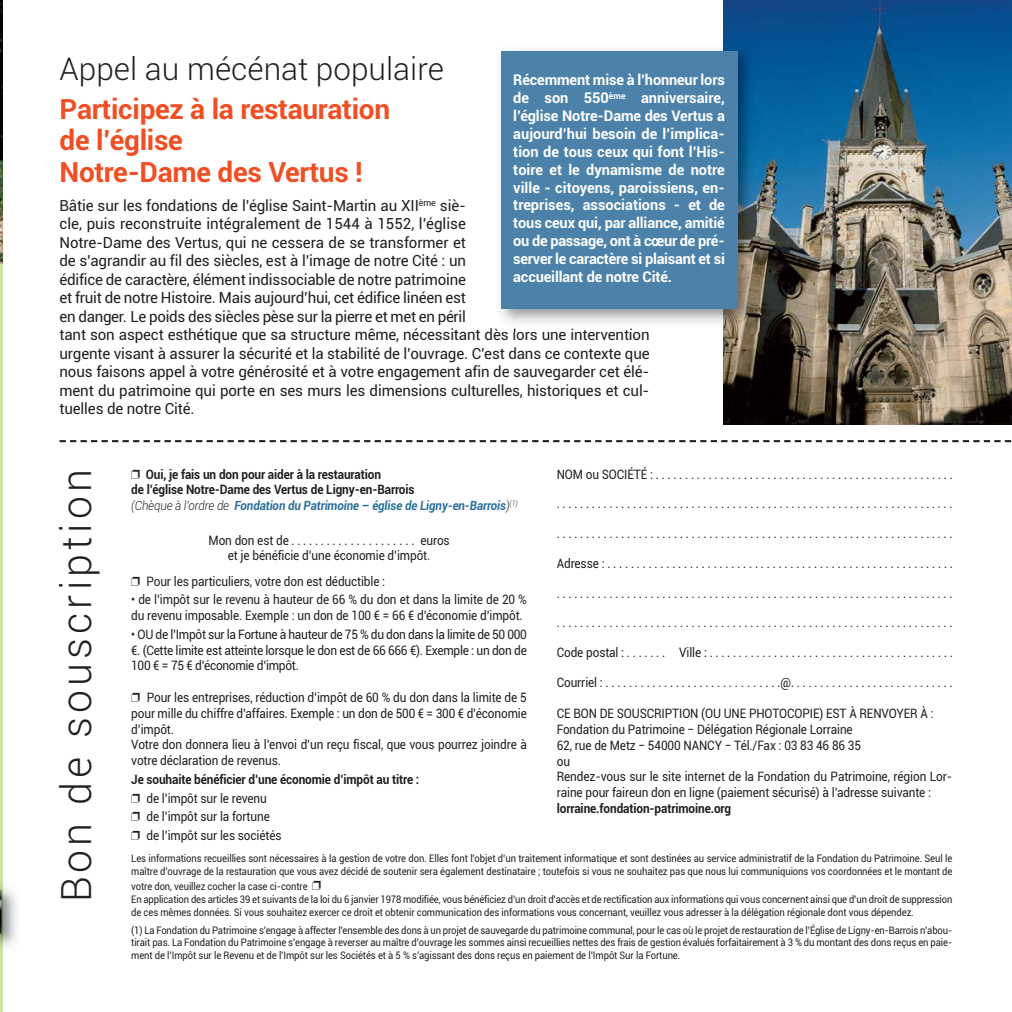
<style>
.page{position:relative;width:1012px;height:1012px;background:#fff}
.page>*{position:absolute;margin:0;border:0;box-sizing:border-box;transform-origin:0 0}
.t1{font:300 42px "Roboto";letter-spacing:.1em;color:#231f20}
.t2{font:300 31.5px "Roboto";color:#231f20}
.t3{font:700 28px/31.5px "Roboto";letter-spacing:-.01em;color:#f04e23}
.t4{font:15.4px/18.6px "Roboto";letter-spacing:-.01em;color:#231f20}
.t5{font:700 14.88px/17.8px "Roboto";letter-spacing:-.015em;color:#fff;text-align:justify}
.t6{font:13.12px/15.8px "Roboto";letter-spacing:-.01em;color:#231f20;scale:.9 1}
.t7{font:700 13.12px/15.8px "Roboto";letter-spacing:-.01em;color:#231f20;scale:.9 1}
.t8{font:italic 700 12.78px "Roboto";letter-spacing:-.01em;color:#29709b;scale:.9 1}
.t9{font:10.5px/12.6px "Roboto";letter-spacing:-.01em;color:#231f20;scale:.9 1}
.s1{font-weight:300;color:#231f20}
</style>
<div class="page">
<hr style="left:0;top:246px;width:3px;height:766px;background:#cde3a0">
<img style="left:0;top:0;width:3px;height:264px">
<img style="left:0;top:886px;width:17px;height:60px">
<img style="left:0;top:888px;width:2px;height:48px">
<img style="left:724px;top:0;width:288px;height:424px">
<svg style="left:60px;top:440px;width:952px;height:2px"></svg>
<img style="left:494px;top:43px;width:266px;height:289px">
<div style="left:501px;top:51px;width:236px;height:258px;background:#4c82a9"></div>
<h2 class="t2" style="left:60px;top:56px;width:386px">Appel au mécénat populaire</h2>
<h3 class="t3" style="left:60px;top:95px;width:332px">Participez à la restauration de l’église<br>Notre-Dame des Vertus !</h3>
<p class="t4" style="left:60px;top:197px;width:592px">Bâtie sur les fondations de l’église Saint-Martin au XII<sup>ème</sup> siè-<br>cle, puis reconstruite intégralement de 1544 à 1552, l’église<br>Notre-Dame des Vertus, qui ne cessera de se transformer et<br>de s’agrandir au fil des siècles, est à l’image de notre Cité : un<br>édifice de caractère, élément indissociable de notre patrimoine<br>et fruit de notre Histoire. Mais aujourd’hui, cet édifice linéen est<br>en danger. Le poids des siècles pèse sur la pierre et met en péril<br>tant son aspect esthétique que sa structure même, nécessitant dès lors une intervention urgente visant à assurer la sécurité et la stabilité de l’ouvrage. C’est dans ce contexte que nous faisons appel à votre générosité et à votre engagement afin de sauvegarder cet élé&shy;ment du patrimoine qui porte en ses murs les dimensions culturelles, historiques et cul&shy;tuelles de notre Cité.</p>
<p class="t5" style="left:513px;top:72px;width:213px">Récemment mise à l’honneur lors de son 550<sup>ème</sup> anniversaire, l’église Notre-Dame des Vertus a aujourd’hui besoin de l’implica&shy;tion de tous ceux qui font l’His&shy;toire et le dynamisme de notre ville - citoyens, paroissiens, en&shy;treprises, associations - et de tous ceux qui, par alliance, amitié ou de passage, ont à cœur de pré&shy;server le caractère si plaisant et si accueillant de notre Cité.</p>
<h1 class="t1" style="left:59px;top:902px;width:435px;rotate:-90deg">Bon de souscription</h1>
<p class="t6" style="left:557px;top:467px;width:442px">NOM ou SOCIÉTÉ : . . . . . . . . . . . . . . . . . . . . . . . . . . . . . . . . . . . . . . . . . . . . . . . . . . .</p>
<p class="t6" style="left:557px;top:497px;width:441px">. . . . . . . . . . . . . . . . . . . . . . . . . . . . . . . . . . . . . . . . . . . . . . . . . . . . . . . . . . . . . . . . . . . .</p>
<p class="t6" style="left:557px;top:527px;width:441px">. . . . . . . . . . . . . . . . . . . . . . . . . . . . . . . . . . . . . . . . . . . . . . . . . . . . . . . . . . . . . . . . . . . .</p>
<p class="t6" style="left:557px;top:556px;width:442px">Adresse : . . . . . . . . . . . . . . . . . . . . . . . . . . . . . . . . . . . . . . . . . . . . . . . . . . . . . . . . . . .</p>
<p class="t6" style="left:557px;top:586px;width:441px">. . . . . . . . . . . . . . . . . . . . . . . . . . . . . . . . . . . . . . . . . . . . . . . . . . . . . . . . . . . . . . . . . . . .</p>
<p class="t6" style="left:557px;top:616px;width:441px">. . . . . . . . . . . . . . . . . . . . . . . . . . . . . . . . . . . . . . . . . . . . . . . . . . . . . . . . . . . . . . . . . . . .</p>
<p class="t6" style="left:557px;top:646px;width:442px">Code postal : . . . . . . . Ville : . . . . . . . . . . . . . . . . . . . . . . . . . . . . . . . . . . . . . . . . . .</p>
<p class="t6" style="left:557px;top:675px;width:442px">Courriel : . . . . . . . . . . . . . . . . . . . . . . . . . . . . . .@. . . . . . . . . . . . . . . . . . . . . . . . . . . .</p>
<p class="t6" style="left:557px;top:707px;width:441px">CE BON DE SOUSCRIPTION (OU UNE PHOTOCOPIE) EST À RENVOYER À :<br>Fondation du Patrimoine − Délégation Régionale Lorraine<br>62, rue de Metz − 54000 NANCY − Tél./Fax : 03 83 46 86 35<br>ou<br>Rendez-vous sur le site internet de la Fondation du Patrimoine, région Lor&shy;raine pour faireun don en ligne (paiement sécurisé) à l’adresse suivante :</p>
<p class="t7" style="left:557px;top:801px;width:195px">lorraine.fondation-patrimoine.org</p>
<p class="t9" style="left:131px;top:853px;width:914px">Les informations recueillies sont nécessaires à la gestion de votre don. Elles font l’objet d’un traitement informatique et sont destinées au service administratif de la Fondation du Patrimoine. Seul le maître d’ouvrage de la restauration que vous avez décidé de soutenir sera également destinataire ; toutefois si vous ne souhaitez pas que nous lui communiquions vos coordonnées et le montant de</p>
<p class="t9" style="left:131px;top:880px;width:914px;line-height:13.7px">votre don, veuillez cocher la case ci-contre<br>En application des articles 39 et suivants de la loi du 6 janvier 1978 modifiée, vous bénéficiez d’un droit d’accès et de rectification aux informations qui vous concernent ainsi que d’un droit de suppression</p>
<p class="t9" style="left:131px;top:904px;width:914px;line-height:17.8px">de ces mêmes données. Si vous souhaitez exercer ce droit et obtenir communication des informations vous concernant, veuillez vous adresser à la délégation régionale dont vous dépendez.<br>(1) La Fondation du Patrimoine s’engage à affecter l’ensemble des dons à un projet de sauvegarde du patrimoine communal, pour le cas où le projet de restauration de l’Église de Ligny-en-Barrois n’abou-</p>
<p class="t9" style="left:131px;top:937px;width:914px">tirait pas. La Fondation du Patrimoine s’engage à reverser au maître d’ouvrage les sommes ainsi recueillies nettes des frais de gestion évalués forfaitairement à 3 % du montant des dons reçus en paie&shy;ment de l’Impôt sur le Revenu et de l’Impôt sur les Sociétés et à 5 % s’agissant des dons reçus en paiement de l’Impôt Sur la Fortune.</p>
<p class="t7" style="left:131px;top:467px;width:316px;text-indent:15px">Oui, je fais un don pour aider à la restauration<br>de l’église Notre-Dame des Vertus de Ligny-en-Barrois</p>
<p class="t8" style="left:131px;top:500px;width:431px"><span class="s1">(Chèque à l’ordre de</span> Fondation du Patrimoine – église de Ligny-en-Barrois<span class="s1">)</span><sup>(1)</sup></p>
<p class="t6" style="left:209px;top:533px;width:270px;text-align:center">Mon don est de . . . . . . . . . . . . . . . . . . . . . euros et je bénéficie d’une économie d’impôt.</p>
<p class="t6" style="left:146px;top:574px;width:267px">Pour les particuliers, votre don est déductible :</p>
<p class="t6" style="left:131px;top:593px;width:441px">• de l’impôt sur le revenu à hauteur de 66 % du don et dans la limite de 20 % du revenu imposable. Exemple : un don de 100 € = 66 € d’économie d’impôt.</p>
<p class="t6" style="left:131px;top:627px;width:441px;text-align:justify">• OU de l’Impôt sur la Fortune à hauteur de 75 % du don dans la limite de 50 000 €. (Cette limite est atteinte lorsque le don est de 66 666 €). Exemple : un don de 100 € = 75 € d’économie d’impôt.</p>
<p class="t6" style="left:131px;top:691px;width:441px;text-indent:16px">Pour les entreprises, réduction d’impôt de 60 % du don dans la limite de 5 pour mille du chiffre d’affaires. Exemple : un don de 500 € = 300 € d’économie d’impôt.<br>Votre don donnera lieu à l’envoi d’un reçu fiscal, que vous pourrez joindre à votre déclaration de revenus.</p>
<p class="t7" style="left:131px;top:772px;width:322px">Je souhaite bénéficier d’une économie d’impôt au titre :</p>
<p class="t6" style="left:146px;top:790px;width:152px;line-height:18.9px">de l’impôt sur le revenu de l’impôt sur la fortune de l’impôt sur les sociétés</p>
</div>
